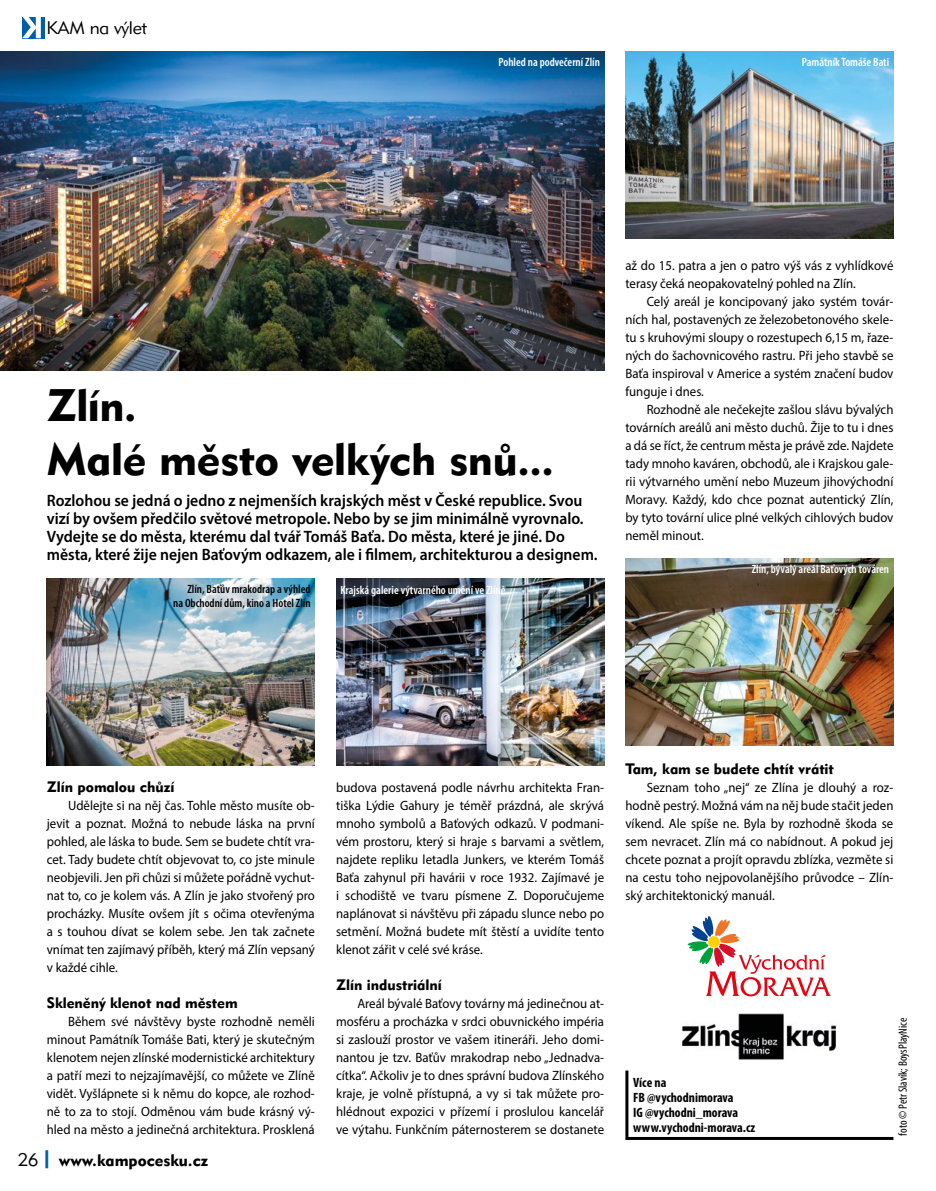
<style>
.page{position:relative;width:936px;height:1191px;background:#fff}
.page>*{position:absolute;margin:0;border:0;box-sizing:border-box;transform-origin:0 0}
._3-titulek{font:900 45px/54px "Geometric 415";letter-spacing:-.005em;color:#000}
.t1{font:300 18px "Geometric 415";letter-spacing:-.01em;color:#000}
._4-perex{font:600 16.5px/18px "Myriad Pro";color:#000;scale:.95 1}
.t2{font:900 16.5px "Geometric 415";color:#000}
._3z-nadpis{font:900 15px "Geometric 415";color:#000}
._7-text{font:13.5px/18px "Myriad Pro";color:#000;text-align:justify;scale:.95 1}
._9-kontakt{font:700 condensed 13.5px "Myriad Pro";color:#000}
._2-popisek_white{font:600 condensed 12px "Myriad Pro";color:#fff}
._2-popisek_white-2{font:600 condensed 12px/14.4px "Myriad Pro";color:#000;text-align:right}
._1-zdroj{font:condensed 12px "Myriad Pro";color:#000}
.s1{font-weight:300;font-size:18px}
.s2{font-size:18px;color:#005da9}
</style>
<div class="page">
<img style="left:625px;top:51px;width:268px;height:187px">
<img style="left:0;top:51px;width:604px;height:319px">
<img style="left:625px;top:558px;width:268px;height:187px">
<img style="left:47px;top:578px;width:268px;height:187px">
<img style="left:336px;top:578px;width:268px;height:187px">
<img style="left:682px;top:1013px;width:154px;height:47px">
<svg style="left:687px;top:916px;width:144px;height:80px"></svg>
<hr style="left:625px;top:1070px;width:3px;height:67px;background:#000">
<hr style="left:625px;top:1137px;width:268px;height:3px;background:#000">
<div style="left:22px;top:17px;width:22px;height:21px;background:#005da9"></div>
<svg style="left:22px;top:17px;width:19px;height:21px"></svg>
<h2 class="t1" style="left:46px;top:17px;width:102px">KAM na výlet</h2>
<p class="_2-popisek_white" style="left:498px;top:55px;width:103px">Pohled na podvečerní Zlín</p>
<p class="_2-popisek_white" style="left:801px;top:55px;width:89px">Památník Tomáše Bati</p>
<p class="_3-titulek" style="left:47px;top:377px;width:508px">Zlín.<br>Malé město velkých snů...</p>
<p class="_4-perex" style="left:47px;top:490px;width:581px">Rozlohou se jedná o jedno z nejmenších krajských měst v České republice. Svou vizí by ovšem předčilo světové metropole. Nebo by se jim minimálně vyrovnalo.<br>Vydejte se do města, kterému dal tvář Tomáš Baťa. Do města, které je jiné. Do města, které žije nejen Baťovým odkazem, ale i filmem, architekturou a designem.</p>
<p class="_2-popisek_white-2" style="left:173px;top:581px;width:139px">Zlín, Baťův mrakodrap a výhled<br>na Obchodní dům, kino a Hotel Zlín</p>
<p class="_2-popisek_white" style="left:340px;top:582px;width:166px">Krajská galerie výtvarného umění ve Zlíně</p>
<p class="_7-text" style="left:625px;top:256px;width:283px">až do 15. patra a jen o patro výš vás z vyhlídkové terasy čeká neopakovatelný pohled na Zlín.</p>
<p class="_7-text" style="left:625px;top:292px;width:283px;text-indent:21px">Celý areál je koncipovaný jako systém továr&shy;ních hal, postavených ze železobetonového skele&shy;tu s kruhovými sloupy o rozestupech 6,15 m, řaze&shy;ných do šachovnicového rastru. Při jeho stavbě se Baťa inspiroval v Americe a systém značení budov funguje i dnes.</p>
<p class="_7-text" style="left:625px;top:400px;width:284px;text-indent:21px">Rozhodně ale nečekejte zašlou slávu bývalých továrních areálů ani město duchů. Žije to tu i dnes a dá se říct, že centrum města je právě zde. Najdete tady mnoho kaváren, obchodů, ale i Krajskou gale&shy;rii výtvarného umění nebo Muzeum jihovýchodní Moravy. Každý, kdo chce poznat autentický Zlín, by tyto tovární ulice plné velkých cihlových budov neměl minout.</p>
<p class="_2-popisek_white" style="left:751px;top:562px;width:139px">Zlín, bývalý areál Baťových továren</p>
<p class="_3z-nadpis" style="left:47px;top:778px;width:129px">Zlín pomalou chůzí</p>
<p class="_7-text" style="left:47px;top:796px;width:284px;text-indent:21px">Udělejte si na něj čas. Tohle město musíte ob&shy;jevit a poznat. Možná to nebude láska na první pohled, ale láska to bude. Sem se budete chtít vra&shy;cet. Tady budete chtít objevovat to, co jste minule neobjevili. Jen při chůzi si můžete pořádně vychut&shy;nat to, co je kolem vás. A Zlín je jako stvořený pro procházky. Musíte ovšem jít s očima otevřenýma a s touhou dívat se kolem sebe. Jen tak začnete vnímat ten zajímavý příběh, který má Zlín vepsaný v každé cihle.</p>
<p class="_3z-nadpis" style="left:47px;top:994px;width:192px">Skleněný klenot nad městem</p>
<p class="_7-text" style="left:47px;top:1012px;width:283px;text-indent:21px">Během své návštěvy byste rozhodně neměli minout Památník Tomáše Bati, který je skutečným klenotem nejen zlínské modernistické architektury a patří mezi to nejzajímavější, co můžete ve Zlíně vidět. Vyšlápnete si k němu do kopce, ale rozhod&shy;ně to za to stojí. Odměnou vám bude krásný vý&shy;hled na město a jedinečná architektura. Prosklená</p>
<p class="t2" style="left:18px;top:1150px;width:192px"><span class="s1">26</span><span class="s2">|</span> www.kampocesku.cz</p>
<p class="_7-text" style="left:336px;top:778px;width:284px">budova postavená podle návrhu architekta Fran&shy;tiška Lýdie Gahury je téměř prázdná, ale skrývá mnoho symbolů a Baťových odkazů. V podmani&shy;vém prostoru, který si hraje s barvami a světlem, najdete repliku letadla Junkers, ve kterém Tomáš Baťa zahynul při havárii v roce 1932. Zajímavé je i schodiště ve tvaru písmene Z. Doporučujeme naplánovat si návštěvu při západu slunce nebo po setmění. Možná budete mít štěstí a uvidíte tento klenot zářit v celé své kráse.</p>
<p class="_3z-nadpis" style="left:336px;top:976px;width:107px">Zlín industriální</p>
<p class="_7-text" style="left:336px;top:994px;width:283px;text-indent:21px">Areál bývalé Baťovy továrny má jedinečnou at&shy;mosféru a procházka v srdci obuvnického impéria si zaslouží prostor ve vašem itineráři. Jeho domi&shy;nantou je tzv. Baťův mrakodrap nebo „Jednadva&shy;cítka“. Ačkoliv je to dnes správní budova Zlínského kraje, je volně přístupná, a vy si tak můžete pro&shy;hlédnout expozici v přízemí i proslulou kancelář ve výtahu. Funkčním páternosterem se dostanete</p>
<p class="_3z-nadpis" style="left:625px;top:760px;width:210px">Tam, kam se budete chtít vrátit</p>
<p class="_7-text" style="left:625px;top:778px;width:283px;text-indent:21px">Seznam toho „nej“ ze Zlína je dlouhý a roz&shy;hodně pestrý. Možná vám na něj bude stačit jeden víkend. Ale spíše ne. Byla by rozhodně škoda se sem nevracet. Zlín má co nabídnout. A pokud jej chcete poznat a projít opravdu zblízka, vezměte si na cestu toho nejpovolanějšího průvodce – Zlín&shy;ský architektonický manuál.</p>
<p class="_9-kontakt" style="left:633px;top:1074px;width:35px">Více na</p>
<p class="_9-kontakt" style="left:633px;top:1089px;width:102px">FB @vychodnimorava</p>
<p class="_9-kontakt" style="left:633px;top:1104px;width:106px">IG @vychodni_morava</p>
<p class="_9-kontakt" style="left:633px;top:1119px;width:123px">www.vychodni‑morava.cz</p>
<p class="_1-zdroj" style="left:895px;top:1135px;width:119px;rotate:-90deg">foto © Petr Slavík; BoysPlayNice</p>
</div>
